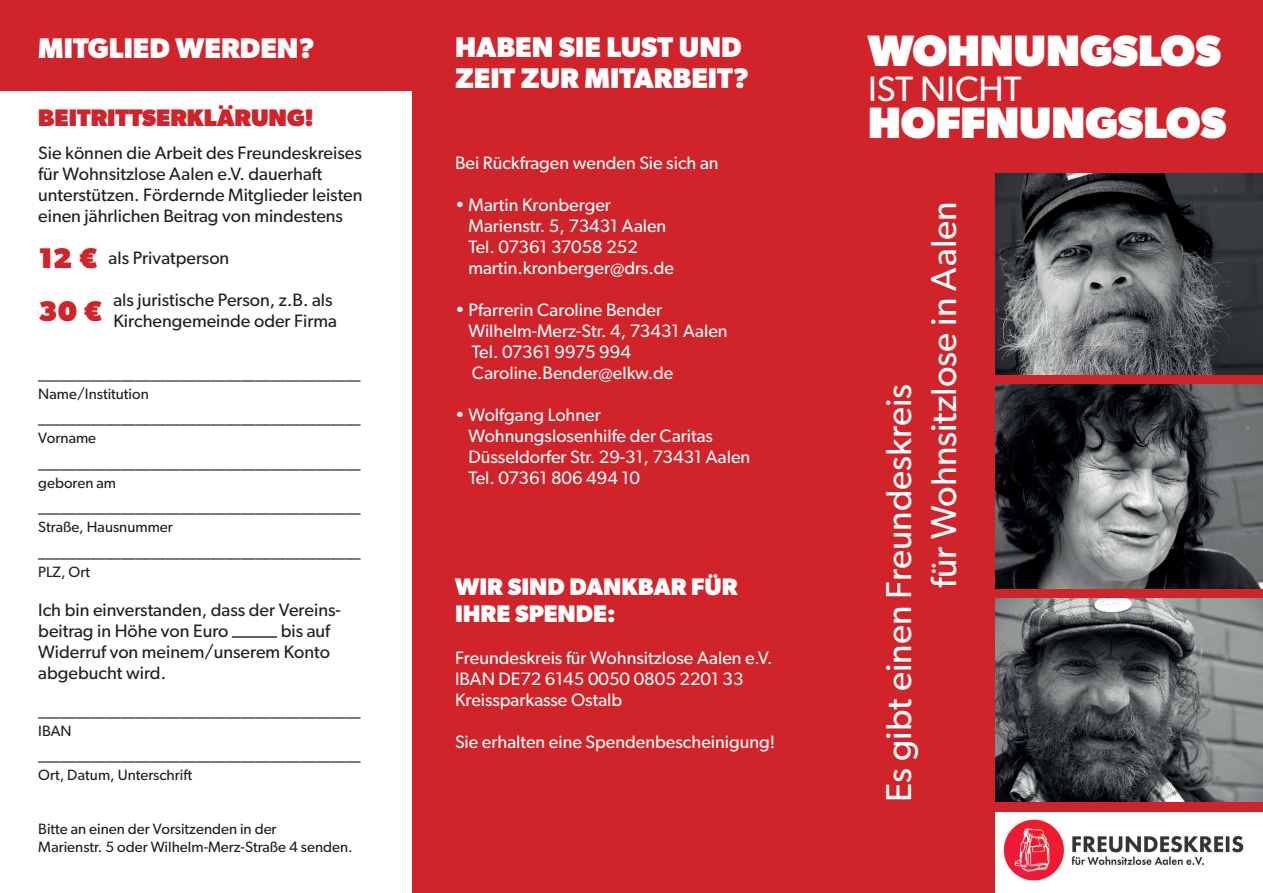
<style>
.page{position:relative;width:1263px;height:893px;background:#fff}
.page>*{position:absolute;margin:0;border:0;box-sizing:border-box;transform-origin:0 0}
.t1{font:800 43.95px "Gibson";color:#fff}
.t2{font:36px "Gibson";color:#fff}
.t3{font:35.4px "Gibson";color:#fff}
.t4{font:700 28.5px/31.5px "Gibson";color:#fff}
.t5{font:800 28.5px "Gibson";color:#d1232a}
.t6{font:700 24px "Gibson";color:#fff}
.t7{font:800 24px "Gibson";color:#d1232a}
.t8{font:18px/21px "Gibson";color:#fff}
.t9{font:18px/21px "Gibson";color:#231f20}
.t10{font:15px "Gibson";color:#231f20}
.s1{font-weight:800;font-size:28.5px;color:#d1232a}
</style>
<div class="page">
<div style="left:0;top:0;width:412px;height:91px;background:#d1232a"></div>
<div style="left:412px;top:0;width:426px;height:893px;background:#d1232a"></div>
<div style="left:838px;top:0;width:425px;height:893px;background:#d1232a"></div>
<div style="left:995px;top:812px;width:268px;height:81px;background:#fff"></div>
<img style="left:1003px;top:819px;width:241px;height:62px">
<img style="left:995px;top:385px;width:268px;height:203px">
<img style="left:995px;top:598px;width:268px;height:204px">
<img style="left:995px;top:173px;width:268px;height:201px">
<p class="t4" style="left:38px;top:32px;width:278px">MITGLIED WERDEN?</p>
<p class="t1" style="left:868px;top:25px;width:354px">WOHNUNGSLOS</p>
<p class="t3" style="left:868px;top:67px;width:155px">IST NICHT</p>
<p class="t1" style="left:868px;top:97px;width:360px">HOFFNUNGSLOS</p>
<p class="t4" style="left:455px;top:31px;width:296px">HABEN SIE LUST UND<br>ZEIT ZUR MITARBEIT?</p>
<p class="t7" style="left:38px;top:103px;width:277px">BEITRITTSERKLÄRUNG!</p>
<p class="t9" style="left:38px;top:142px;width:325px">Sie können die Arbeit des Freundeskreises</p>
<p class="t9" style="left:38px;top:163px;width:286px">für Wohnsitzlose Aalen e.V. dauerhaft</p>
<p class="t9" style="left:38px;top:184px;width:326px">unterstützen. Fördernde Mitglieder leisten</p>
<p class="t9" style="left:38px;top:205px;width:306px">einen jährlichen Beitrag von mindestens</p>
<p class="t9" style="left:38px;top:247px;width:193px"><span class="s1">12 €</span> als Privatperson</p>
<p class="t5" style="left:38px;top:294px;width:66px">30 €</p>
<p class="t9" style="left:113px;top:289px;width:225px">als juristische Person, z.B. als<br>Kirchengemeinde oder Firma</p>
<p class="t8" style="left:455px;top:152px;width:265px">Bei Rückfragen wenden Sie sich an</p>
<p class="t8" style="left:468px;top:194px;width:207px;text-indent:-13px">• Martin Kronberger<br>Marienstr. 5, 73431 Aalen<br>Tel. 07361 37058 252 martin.kronberger@drs.de</p>
<p class="t8" style="left:468px;top:299px;width:261px;text-indent:-13px">• Pfarrerin Caroline Bender<br>Wilhelm-Merz-Str. 4, 73431 Aalen<br>Tel. 07361 9975 994<br>Caroline.Bender@elkw.de</p>
<p class="t8" style="left:468px;top:404px;width:283px;text-indent:-13px">• Wolfgang Lohner<br>Wohnungslosenhilfe der Caritas<br>Düsseldorfer Str. 29-31, 73431 Aalen<br>Tel. 07361 806 494 10</p>
<p class="t2" style="left:922px;top:588px;width:388px;rotate:-90deg">für Wohnsitzlose in Aalen</p>
<p class="t10" style="left:38px;top:366px;width:324px">___________________________________________</p>
<p class="t10" style="left:38px;top:384px;width:112px">Name/Institution</p>
<p class="t10" style="left:38px;top:411px;width:324px">___________________________________________</p>
<p class="t10" style="left:38px;top:429px;width:59px">Vorname</p>
<p class="t10" style="left:38px;top:455px;width:324px">___________________________________________</p>
<p class="t10" style="left:38px;top:473px;width:79px">geboren am</p>
<p class="t10" style="left:38px;top:500px;width:324px">___________________________________________</p>
<p class="t10" style="left:38px;top:518px;width:136px">Straße, Hausnummer</p>
<p class="t10" style="left:38px;top:544px;width:324px">___________________________________________</p>
<p class="t10" style="left:38px;top:562px;width:53px">PLZ, Ort</p>
<p class="t9" style="left:38px;top:599px;width:304px">Ich bin einverstanden, dass der Vereins&shy;beitrag in Höhe von Euro _____ bis auf</p>
<p class="t9" style="left:38px;top:641px;width:293px">Widerruf von meinem/unserem Konto</p>
<p class="t9" style="left:38px;top:662px;width:129px">abgebucht wird.</p>
<p class="t10" style="left:38px;top:703px;width:324px">___________________________________________</p>
<p class="t10" style="left:38px;top:721px;width:35px">IBAN</p>
<p class="t10" style="left:38px;top:748px;width:324px">___________________________________________</p>
<p class="t10" style="left:38px;top:766px;width:155px">Ort, Datum, Unterschrift</p>
<p class="t2" style="left:877px;top:802px;width:420px;rotate:-90deg">Es gibt einen Freundeskreis</p>
<p class="t6" style="left:455px;top:572px;width:284px">WIR SIND DANKBAR FÜR</p>
<p class="t6" style="left:455px;top:599px;width:162px">IHRE SPENDE:</p>
<p class="t8" style="left:455px;top:647px;width:319px">Freundeskreis für Wohnsitzlose Aalen e.V.</p>
<p class="t8" style="left:455px;top:668px;width:290px">IBAN DE72 6145 0050 0805 2201 33</p>
<p class="t8" style="left:455px;top:689px;width:169px">Kreissparkasse Ostalb</p>
<p class="t8" style="left:455px;top:731px;width:322px">Sie erhalten eine Spendenbescheinigung!</p>
<p class="t10" style="left:38px;top:820px;width:240px">Bitte an einen der Vorsitzenden in der</p>
<p class="t10" style="left:38px;top:838px;width:316px">Marienstr. 5 oder Wilhelm-Merz-Straße 4 senden.</p>
</div>
